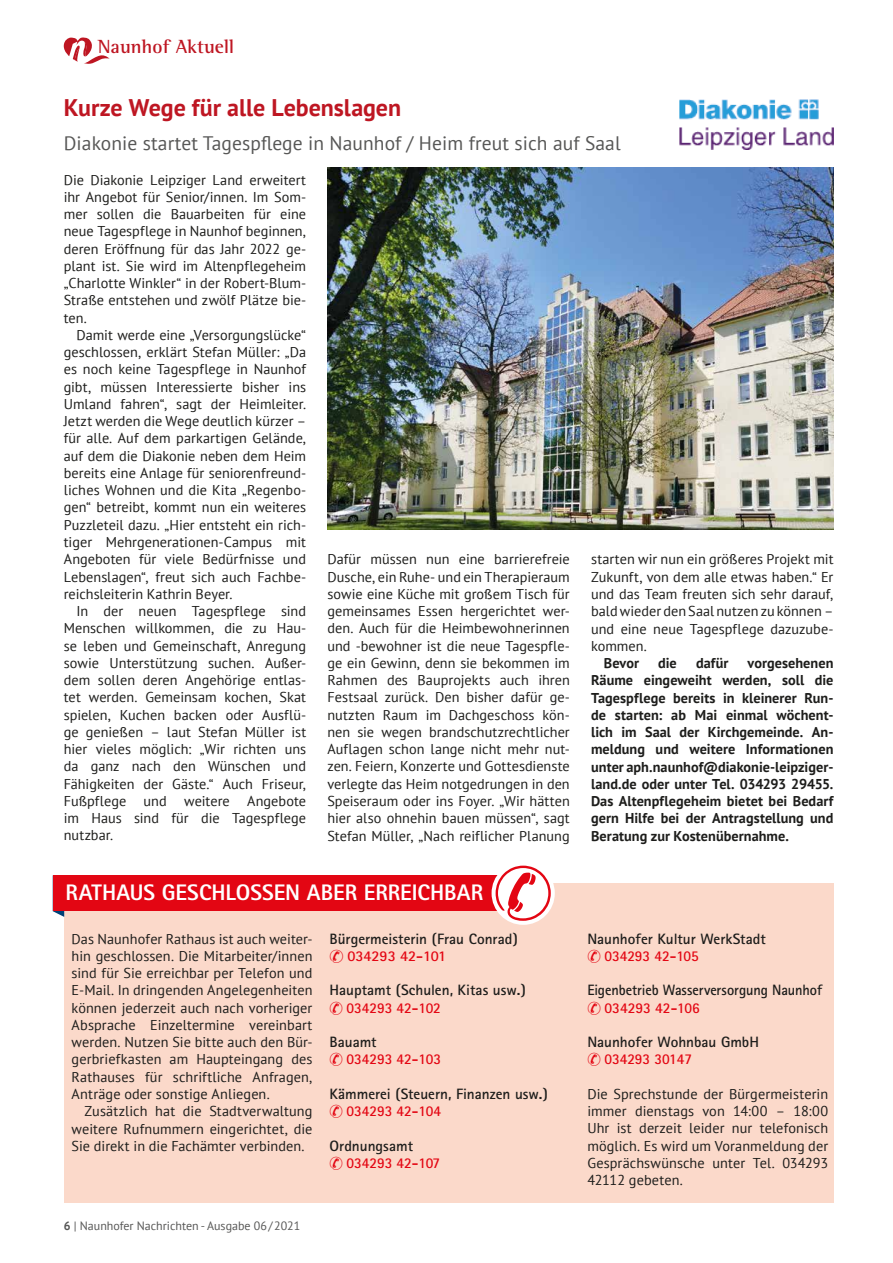
<style>
.page{position:relative;width:893px;height:1263px;background:#fff}
.page>*{position:absolute;margin:0;border:0;box-sizing:border-box;transform-origin:0 0}
.t1{font:700 24px "PT Sans";letter-spacing:-.005em;color:#be1622}
.t2{font:800 22.5px "Rotis Sans Serif";color:#fff}
.t3{font:19.5px "PT Sans";letter-spacing:.005em;color:#575756}
.t4{font:700 19.5px "Rotis Semi Serif";letter-spacing:.005em;color:#be1622}
.t5{font:700 15px "Rotis Sans Serif";letter-spacing:-.005em;color:#1d1d1b}
.t6{font:700 15px "Rotis Sans Serif";color:#e30613;scale:.95 1}
.t7{font:700 15px "Rotis Sans Serif";letter-spacing:-.005em;color:#1d1d1b;scale:.96 1}
.t8{font:700 15px "Rotis Sans Serif";color:#e30613}
.t9{font:700 15px "Rotis Sans Serif";color:#e30613;scale:.96 1}
.t10{font:14.25px/17.2px "PT Sans";letter-spacing:.005em;color:#1d1d1b;text-align:justify}
.t11{font:700 14.25px/17.2px "PT Sans";letter-spacing:.005em;color:#1d1d1b;text-align:justify}
.t12{font:12px "PT Sans";color:#575756}
.s1{font-weight:700}
</style>
<div class="page">
<svg style="left:64px;top:37px;width:46px;height:27px"></svg>
<img style="left:327px;top:167px;width:506px;height:363px">
<div style="left:64px;top:883px;width:770px;height:319px;background:#fbd9ca"></div>
<svg style="left:53px;top:911px;width:11px;height:6px"></svg>
<div style="left:53px;top:875px;width:464px;height:36px;background:#e30613"></div>
<div style="left:492px;top:861px;width:63px;height:64px;background:#fff;border-radius:50%"></div>
<svg style="left:496px;top:866px;width:55px;height:55px"></svg>
<img style="left:679px;top:99px;width:154px;height:51px">
<h3 class="t4" style="left:98px;top:35px;width:138px">Naunhof Aktuell</h3>
<h1 class="t1" style="left:64px;top:91px;width:339px">Kurze Wege für alle Lebenslagen</h1>
<h3 class="t3" style="left:64px;top:131px;width:558px">Diakonie startet Tagespflege in Naunhof / Heim freut sich auf Saal</h3>
<p class="t10" style="left:64px;top:171px;width:244px">Die Diakonie Leipziger Land erweitert ihr Angebot für Senior/innen. Im Som&shy;mer sollen die Bauarbeiten für eine neue Tagespflege in Naunhof beginnen, deren Eröffnung für das Jahr 2022 ge&shy;plant ist. Sie wird im Altenpflegeheim „Charlotte Winkler“ in der Robert-Blum-Straße entstehen und zwölf Plätze bie&shy;ten.</p>
<p class="t10" style="left:64px;top:326px;width:244px;text-indent:13px">Damit werde eine „Versorgungslücke“ geschlossen, erklärt Stefan Müller: „Da es noch keine Tagespflege in Naunhof gibt, müssen Interessierte bisher ins Umland fahren“, sagt der Heimleiter.<br>Jetzt werden die Wege deutlich kürzer – für alle. Auf dem parkartigen Gelände, auf dem die Diakonie neben dem Heim bereits eine Anlage für seniorenfreund&shy;liches Wohnen und die Kita „Regenbo&shy;gen“ betreibt, kommt nun ein weiteres Puzzleteil dazu. „Hier entsteht ein rich&shy;tiger Mehrgenerationen-Campus mit Angeboten für viele Bedürfnisse und Lebenslagen“, freut sich auch Fachbe&shy;reichsleiterin Kathrin Beyer.</p>
<p class="t10" style="left:64px;top:602px;width:244px;text-indent:13px">In der neuen Tagespflege sind Menschen willkommen, die zu Hau&shy;se leben und Gemeinschaft, Anregung sowie Unterstützung suchen. Außer&shy;dem sollen deren Angehörige entlas&shy;tet werden. Gemeinsam kochen, Skat spielen, Kuchen backen oder Ausflü&shy;ge genießen – laut Stefan Müller ist hier vieles möglich: „Wir richten uns da ganz nach den Wünschen und Fähigkeiten der Gäste.“ Auch Friseur, Fußpflege und weitere Angebote im Haus sind für die Tagespflege nutzbar.</p>
<p class="t10" style="left:327px;top:550px;width:244px">Dafür müssen nun eine barrierefreie Dusche, ein Ruhe- und ein Therapieraum sowie eine Küche mit großem Tisch für gemeinsames Essen hergerichtet wer&shy;den. Auch für die Heimbewohnerinnen und -bewohner ist die neue Tagespfle&shy;ge ein Gewinn, denn sie bekommen im Rahmen des Bauprojekts auch ihren Festsaal zurück. Den bisher dafür ge&shy;nutzten Raum im Dachgeschoss kön&shy;nen sie wegen brandschutzrechtlicher Auflagen schon lange nicht mehr nut&shy;zen. Feiern, Konzerte und Gottesdienste verlegte das Heim notgedrungen in den Speiseraum oder ins Foyer. „Wir hätten hier also ohnehin bauen müssen“, sagt Stefan Müller, „Nach reiflicher Planung</p>
<p class="t10" style="left:591px;top:550px;width:244px">starten wir nun ein größeres Projekt mit Zukunft, von dem alle etwas haben.“ Er und das Team freuten sich sehr darauf, bald wieder den Saal nutzen zu können – und eine neue Tagespflege dazuzube&shy;kommen.</p>
<p class="t11" style="left:604px;top:654px;width:37px">Bevor</p>
<p class="t11" style="left:658px;top:654px;width:20px">die</p>
<p class="t11" style="left:696px;top:654px;width:34px">dafür</p>
<p class="t11" style="left:591px;top:654px;width:244px;text-indent:157px">vorgesehenen Räume eingeweiht werden, soll die Tagespflege bereits in kleinerer Run&shy;de starten: ab Mai einmal wöchent&shy;lich im Saal der Kirchgemeinde. An&shy;meldung und weitere Informationen unter aph.naunhof@diakonie-leipziger&shy;land.de oder unter Tel. 034293 29455.<br>Das Altenpflegeheim bietet bei Bedarf gern Hilfe bei der Antragstellung und Beratung zur Kostenübernahme.</p>
<h2 class="t2" style="left:65px;top:878px;width:419px">RATHAUS GESCHLOSSEN ABER ERREICHBAR</h2>
<p class="t10" style="left:72px;top:930px;width:242px">Das Naunhofer Rathaus ist auch weiter&shy;hin geschlossen. Die Mitarbeiter/innen sind für Sie erreichbar per Telefon und E-Mail. In dringenden Angelegenheiten können jederzeit auch nach vorheriger Absprache Einzeltermine vereinbart werden. Nutzen Sie bitte auch den Bür&shy;gerbriefkasten am Haupteingang des Rathauses für schriftliche Anfragen, Anträge oder sonstige Anliegen.</p>
<p class="t10" style="left:72px;top:1102px;width:242px;text-indent:13px">Zusätzlich hat die Stadtverwaltung weitere Rufnummern eingerichtet, die Sie direkt in die Fachämter verbinden.</p>
<p class="t5" style="left:329px;top:929px;width:190px">Bürgermeisterin (Frau Conrad)</p>
<p class="t8" style="left:347px;top:946px;width:100px">034293 42-101</p>
<p class="t5" style="left:329px;top:981px;width:198px">Hauptamt (Schulen, Kitas usw.)</p>
<p class="t6" style="left:346px;top:998px;width:101px">034293 42-102</p>
<p class="t5" style="left:329px;top:1032px;width:49px">Bauamt</p>
<p class="t6" style="left:346px;top:1050px;width:101px">034293 42-103</p>
<p class="t5" style="left:329px;top:1084px;width:220px">Kämmerei (Steuern, Finanzen usw.)</p>
<p class="t6" style="left:346px;top:1101px;width:101px">034293 42-104</p>
<p class="t5" style="left:329px;top:1136px;width:85px">Ordnungsamt</p>
<p class="t6" style="left:346px;top:1153px;width:100px">034293 42-107</p>
<p class="t12" style="left:64px;top:1218px;width:238px"><span class="s1">6</span> | Naunhofer Nachrichten - Ausgabe 06/2021</p>
<p class="t5" style="left:587px;top:929px;width:180px">Naunhofer Kultur WerkStadt</p>
<p class="t6" style="left:604px;top:946px;width:101px">034293 42-105</p>
<p class="t7" style="left:587px;top:981px;width:246px">Eigenbetrieb Wasserversorgung Naunhof</p>
<p class="t9" style="left:605px;top:998px;width:101px">034293 42-106</p>
<p class="t5" style="left:587px;top:1032px;width:173px">Naunhofer Wohnbau GmbH</p>
<p class="t6" style="left:604px;top:1050px;width:94px">034293 30147</p>
<p class="t10" style="left:587px;top:1085px;width:242px">Die Sprechstunde der Bürgermeisterin immer dienstags von 14:00 – 18:00<br>Uhr ist derzeit leider nur telefonisch möglich. Es wird um Voranmeldung der Gesprächswünsche unter Tel. 034293<br>42112 gebeten.</p>
</div>
